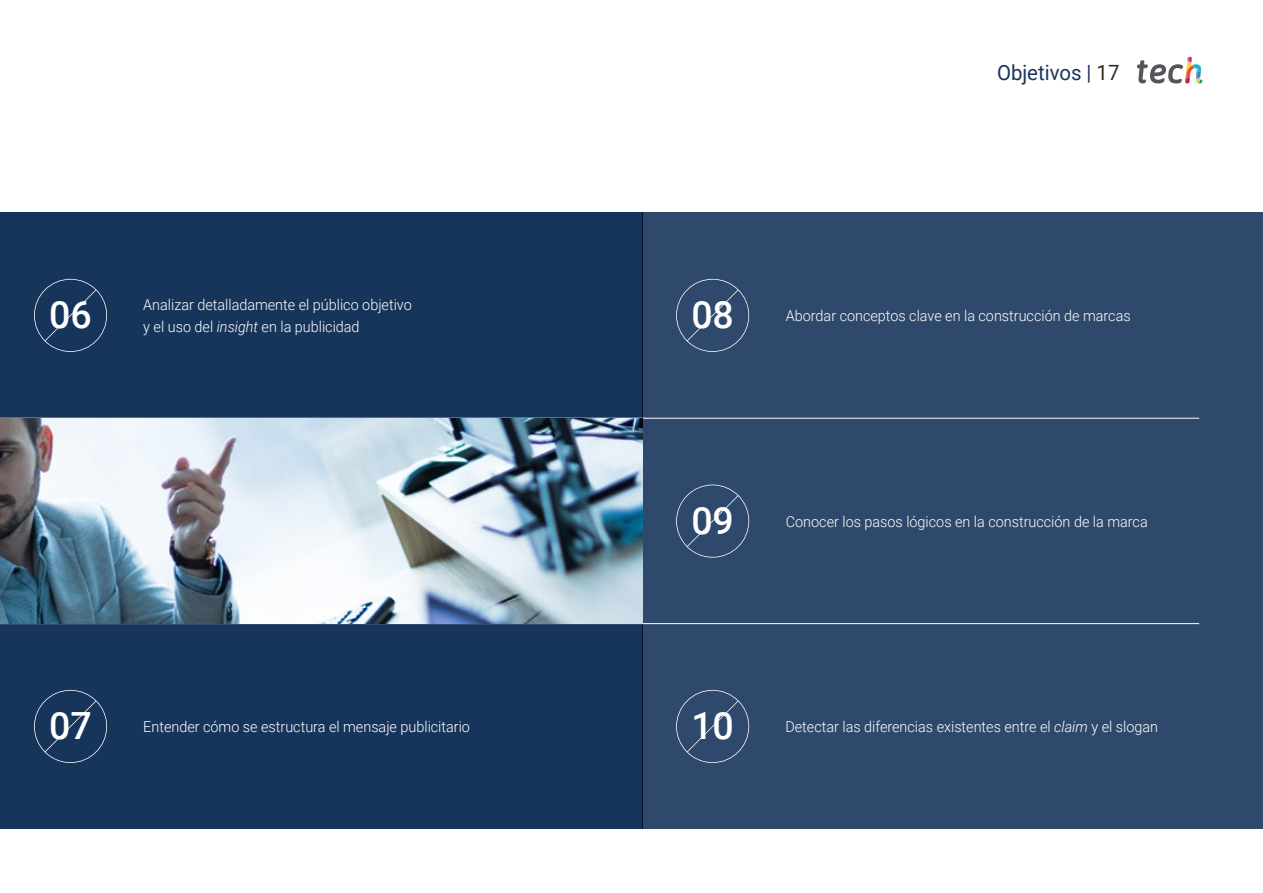
<style>
.page{position:relative;width:1263px;height:893px;background:#fff}
.page>*{position:absolute;margin:0;border:0;box-sizing:border-box;transform-origin:0 0}
.t1{font:500 37.5px "Roboto";color:#fff}
.t2{font:21px "Roboto";color:#1a355c}
.t3{font:300 15px "Roboto";color:#fff;scale:.96 1}
.s1{color:#312e20}
.s2{font-style:italic}
</style>
<div class="page">
<svg style="left:1137px;top:57px;width:65px;height:27px"></svg>
<div style="left:0;top:213px;width:642px;height:616px;background:#17355b"></div>
<div style="left:642px;top:213px;width:621px;height:616px;background:#2e496b"></div>
<svg style="left:34px;top:279px;width:73px;height:73px"></svg>
<hr style="left:0;top:418px;width:1199px;height:1px;background:#fff">
<hr style="left:0;top:623px;width:1199px;height:1px;background:#fff">
<img style="left:0;top:418px;width:642px;height:206px">
<svg style="left:34px;top:690px;width:73px;height:73px"></svg>
<svg style="left:676px;top:279px;width:73px;height:73px"></svg>
<svg style="left:676px;top:485px;width:73px;height:73px"></svg>
<svg style="left:676px;top:690px;width:73px;height:73px"></svg>
<h2 class="t2" style="left:997px;top:57px;width:124px">Objetivos | <span class="s1">17</span></h2>
<h1 class="t1" style="left:49px;top:288px;width:44px">06</h1>
<p class="t3" style="left:143px;top:294px;width:281px">Analizar detalladamente el público objetivo</p>
<p class="t3" style="left:143px;top:316px;width:227px">y el uso del <span class="s2">insight</span> en la publicidad</p>
<h1 class="t1" style="left:691px;top:288px;width:44px">08</h1>
<p class="t3" style="left:786px;top:305px;width:361px">Abordar conceptos clave en la construcción de marcas</p>
<h1 class="t1" style="left:691px;top:494px;width:44px">09</h1>
<p class="t3" style="left:786px;top:511px;width:378px">Conocer los pasos lógicos en la construcción de la marca</p>
<h1 class="t1" style="left:49px;top:699px;width:44px">07</h1>
<p class="t3" style="left:143px;top:716px;width:342px">Entender cómo se estructura el mensaje publicitario</p>
<h1 class="t1" style="left:691px;top:699px;width:44px">10</h1>
<p class="t3" style="left:785px;top:716px;width:390px">Detectar las diferencias existentes entre el <span class="s2">claim</span> y el slogan</p>
</div>
